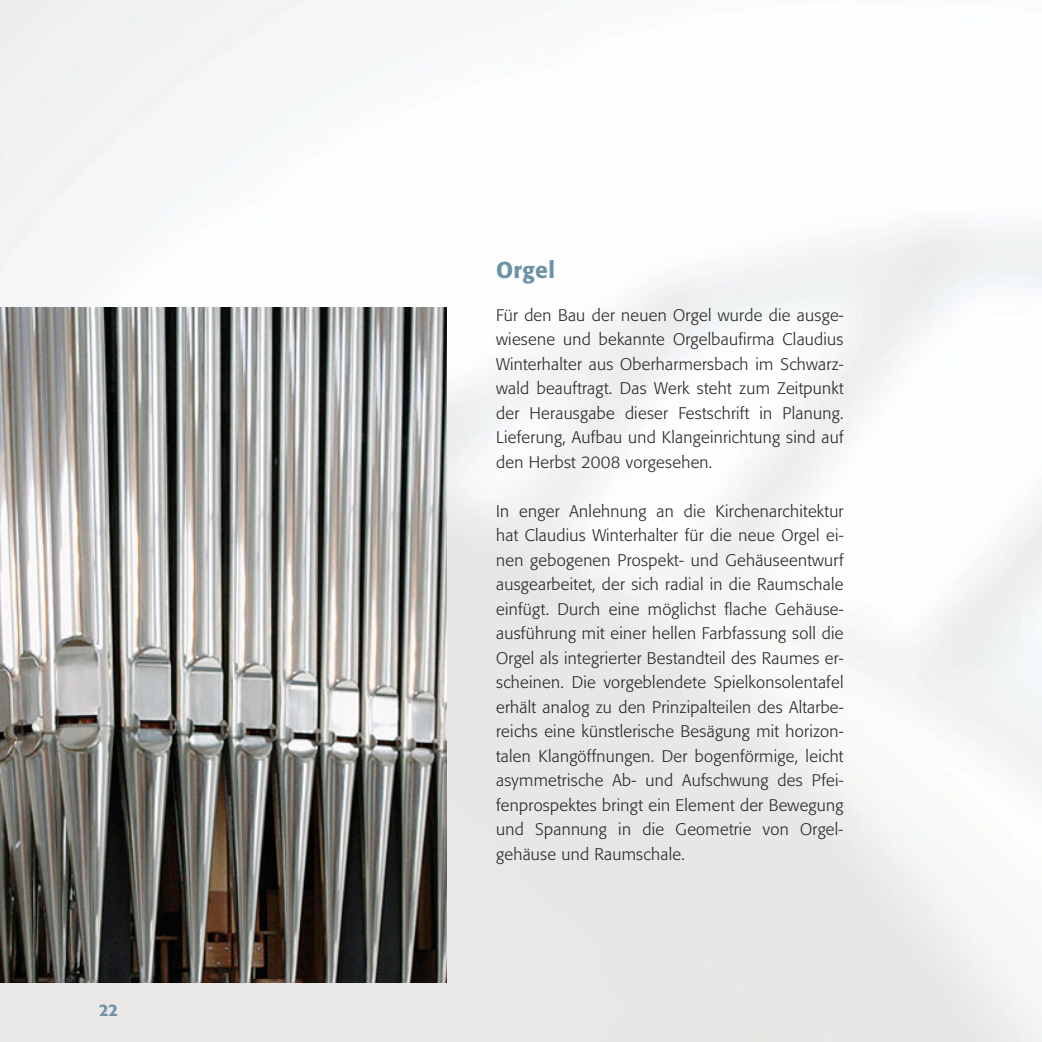
<style>
.page{position:relative;width:1042px;height:1042px;background:#fff}
.page>*{position:absolute;margin:0;border:0;box-sizing:border-box;transform-origin:0 0}
.t1{font:500 22.75px "Formata";letter-spacing:.015em;color:#6c92a4}
.t2{font:300 16.62px/24.5px "Formata";letter-spacing:.015em;color:#272526;text-align:justify}
.t3{font:500 16.62px "Formata";color:#6c92a4}
</style>
<div class="page">
<img style="left:0;top:0;width:1042px;height:1042px">
<img style="left:0;top:308px;width:446px;height:674px">
<p class="t3" style="left:99px;top:1002px;width:21px">22</p>
<h1 class="t1" style="left:496px;top:260px;width:60px">Orgel</h1>
<p class="t2" style="left:496px;top:304px;width:349px">Für den Bau der neuen Orgel wurde die ausge&shy;wiesene und bekannte Orgelbaufirma Claudius Winterhalter aus Oberharmersbach im Schwarz&shy;wald beauftragt. Das Werk steht zum Zeitpunkt der Herausgabe dieser Festschrift in Planung.<br>Lieferung, Aufbau und Klangeinrichtung sind auf den Herbst 2008 vorgesehen.</p>
<p class="t2" style="left:496px;top:500px;width:349px">In enger Anlehnung an die Kirchenarchitektur hat Claudius Winterhalter für die neue Orgel ei&shy;nen gebogenen Prospekt- und Gehäuseentwurf ausgearbeitet, der sich radial in die Raumschale einfügt. Durch eine möglichst flache Gehäuse&shy;ausführung mit einer hellen Farbfassung soll die Orgel als integrierter Bestandteil des Raumes er&shy;scheinen. Die vorgeblendete Spielkonsolentafel erhält analog zu den Prinzipalteilen des Altarbe&shy;reichs eine künstlerische Besägung mit horizon&shy;talen Klangöffnungen. Der bogenförmige, leicht asymmetrische Ab- und Aufschwung des Pfei&shy;fenprospektes bringt ein Element der Bewegung und Spannung in die Geometrie von Orgel&shy;gehäuse und Raumschale.</p>
</div>
